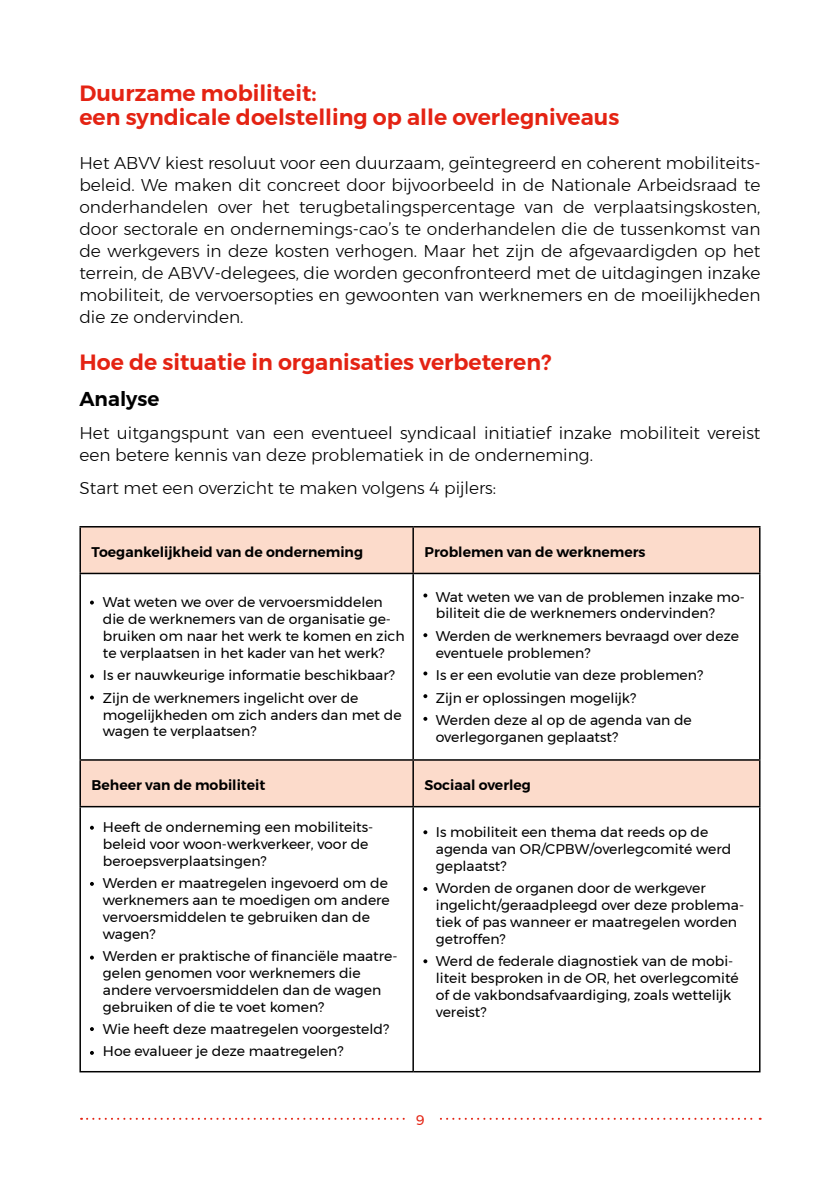
<style>
.page{position:relative;width:840px;height:1191px;background:#fff}
.page>*{position:absolute;margin:0;border:0;box-sizing:border-box;transform-origin:0 0}
.t1{font:600 22px/24px "Montserrat";color:#e42313}
.t2{font:600 20px "Montserrat";color:#000}
.t3{font:300 17px/22px "Montserrat";color:#000;text-align:justify}
.t4{font:14px/16.8px "Montserrat";color:#000}
.t5{font:600 14px "Montserrat";color:#000}
.t6{font:14px "Montserrat";color:#e42313}
</style>
<div class="page">
<svg style="left:81px;top:1117px;width:679px;height:2px"></svg>
<div style="left:405px;top:1111px;width:30px;height:18px;background:#fff"></div>
<svg style="left:81px;top:527px;width:677px;height:279px"></svg>
<hr style="left:79px;top:526px;width:334px;height:1px;background:#000">
<hr style="left:79px;top:527px;width:2px;height:46px;background:#000">
<hr style="left:413px;top:526px;width:347px;height:1px;background:#000">
<hr style="left:412px;top:527px;width:1px;height:46px;background:#000">
<hr style="left:758px;top:527px;width:2px;height:46px;background:#000">
<hr style="left:79px;top:573px;width:334px;height:1px;background:#000">
<hr style="left:79px;top:574px;width:2px;height:185px;background:#000">
<hr style="left:413px;top:573px;width:347px;height:1px;background:#000">
<hr style="left:412px;top:574px;width:1px;height:185px;background:#000">
<hr style="left:758px;top:574px;width:2px;height:185px;background:#000">
<hr style="left:79px;top:759px;width:334px;height:1px;background:#000">
<hr style="left:79px;top:760px;width:2px;height:46px;background:#000">
<hr style="left:413px;top:759px;width:347px;height:1px;background:#000">
<hr style="left:412px;top:760px;width:1px;height:46px;background:#000">
<hr style="left:758px;top:760px;width:2px;height:46px;background:#000">
<hr style="left:79px;top:806px;width:334px;height:1px;background:#000">
<hr style="left:79px;top:807px;width:2px;height:264px;background:#000">
<hr style="left:413px;top:806px;width:347px;height:1px;background:#000">
<hr style="left:412px;top:807px;width:1px;height:264px;background:#000">
<hr style="left:758px;top:807px;width:2px;height:264px;background:#000">
<hr style="left:79px;top:1071px;width:334px;height:1px;background:#000">
<hr style="left:413px;top:1071px;width:347px;height:1px;background:#000">
<svg style="left:90px;top:600px;width:4px;height:4px"></svg>
<svg style="left:90px;top:674px;width:4px;height:4px"></svg>
<svg style="left:90px;top:695px;width:4px;height:4px"></svg>
<svg style="left:90px;top:825px;width:4px;height:4px"></svg>
<svg style="left:90px;top:882px;width:4px;height:4px"></svg>
<svg style="left:90px;top:955px;width:4px;height:4px"></svg>
<svg style="left:90px;top:1027px;width:4px;height:4px"></svg>
<svg style="left:90px;top:1051px;width:4px;height:3px"></svg>
<svg style="left:423px;top:959px;width:4px;height:4px"></svg>
<svg style="left:423px;top:887px;width:4px;height:4px"></svg>
<svg style="left:423px;top:830px;width:4px;height:4px"></svg>
<svg style="left:423px;top:717px;width:4px;height:4px"></svg>
<svg style="left:423px;top:694px;width:4px;height:4px"></svg>
<svg style="left:423px;top:671px;width:4px;height:4px"></svg>
<svg style="left:423px;top:633px;width:4px;height:4px"></svg>
<svg style="left:423px;top:593px;width:4px;height:4px"></svg>
<h1 class="t1" style="left:79px;top:81px;width:541px">Duurzame mobiliteit:<br>een syndicale doelstelling op alle overlegniveaus</h1>
<p class="t3" style="left:79px;top:152px;width:682px">Het ABVV kiest resoluut voor een duurzaam, geïntegreerd en coherent mobiliteits&shy;beleid. We maken dit concreet door bijvoorbeeld in de Nationale Arbeidsraad te onderhandelen over het terugbetalingspercentage van de verplaatsingskosten, door sectorale en ondernemings-cao’s te onderhandelen die de tussenkomst van de werkgevers in deze kosten verhogen. Maar het zijn de afgevaardigden op het terrein, de ABVV-delegees, die worden geconfronteerd met de uitdagingen inzake mobiliteit, de vervoersopties en gewoonten van werknemers en de moeilijkheden die ze ondervinden.</p>
<h1 class="t1" style="left:79px;top:350px;width:473px">Hoe de situatie in organisaties verbeteren?</h1>
<h2 class="t2" style="left:79px;top:382px;width:81px">Analyse</h2>
<p class="t3" style="left:79px;top:421px;width:682px">Het uitgangspunt van een eventueel syndicaal initiatief inzake mobiliteit vereist een betere kennis van deze problematiek in de onderneming.</p>
<p class="t3" style="left:79px;top:477px;width:418px">Start met een overzicht te maken volgens 4 pijlers:</p>
<p class="t5" style="left:91px;top:541px;width:273px">Toegankelijkheid van de onderneming</p>
<p class="t5" style="left:424px;top:541px;width:222px">Problemen van de werknemers</p>
<p class="t4" style="left:103px;top:594px;width:303px">Wat weten we over de vervoersmiddelen die de werknemers van de organisatie ge&shy;bruiken om naar het werk te komen en zich te verplaatsen in het kader van het werk?</p>
<p class="t4" style="left:103px;top:664px;width:293px;line-height:22.4px">Is er nauwkeurige informatie beschikbaar?<br>Zijn de werknemers ingelicht over de</p>
<p class="t4" style="left:103px;top:706px;width:300px">mogelijkheden om zich anders dan met de wagen te verplaatsen?</p>
<p class="t4" style="left:435px;top:588px;width:310px">Wat weten we van de problemen inzake mo&shy;biliteit die de werknemers ondervinden?</p>
<p class="t4" style="left:435px;top:627px;width:304px">Werden de werknemers bevraagd over deze eventuele problemen?</p>
<p class="t4" style="left:435px;top:664px;width:269px;line-height:22.4px">Is er een evolutie van deze problemen?<br>Zijn er oplossingen mogelijk?<br>Werden deze al op de agenda van de</p>
<p class="t4" style="left:435px;top:728px;width:184px">overlegorganen geplaatst?</p>
<p class="t5" style="left:91px;top:774px;width:175px">Beheer van de mobiliteit</p>
<p class="t5" style="left:424px;top:774px;width:108px">Sociaal overleg</p>
<p class="t4" style="left:103px;top:818px;width:272px">Heeft de onderneming een mobiliteits&shy;beleid voor woon-werkverkeer, voor de beroepsverplaatsingen?</p>
<p class="t4" style="left:103px;top:874px;width:288px">Werden er maatregelen ingevoerd om de werknemers aan te moedigen om andere vervoersmiddelen te gebruiken dan de wagen?</p>
<p class="t4" style="left:103px;top:947px;width:296px">Werden er praktische of financiële maatre&shy;gelen genomen voor werknemers die andere vervoersmiddelen dan de wagen gebruiken of die te voet komen?</p>
<p class="t4" style="left:103px;top:1017px;width:287px;line-height:22.4px">Wie heeft deze maatregelen voorgesteld?<br>Hoe evalueer je deze maatregelen?</p>
<p class="t4" style="left:435px;top:823px;width:297px">Is mobiliteit een thema dat reeds op de agenda van OR/CPBW/overlegcomité werd geplaatst?</p>
<p class="t4" style="left:435px;top:879px;width:309px">Worden de organen door de werkgever ingelicht/geraadpleegd over deze problema&shy;tiek of pas wanneer er maatregelen worden getroffen?</p>
<p class="t4" style="left:435px;top:952px;width:304px">Werd de federale diagnostiek van de mobi&shy;liteit besproken in de OR, het overlegcomité of de vakbondsafvaardiging, zoals wettelijk vereist?</p>
<p class="t6" style="left:415px;top:1109px;width:10px">9</p>
</div>
